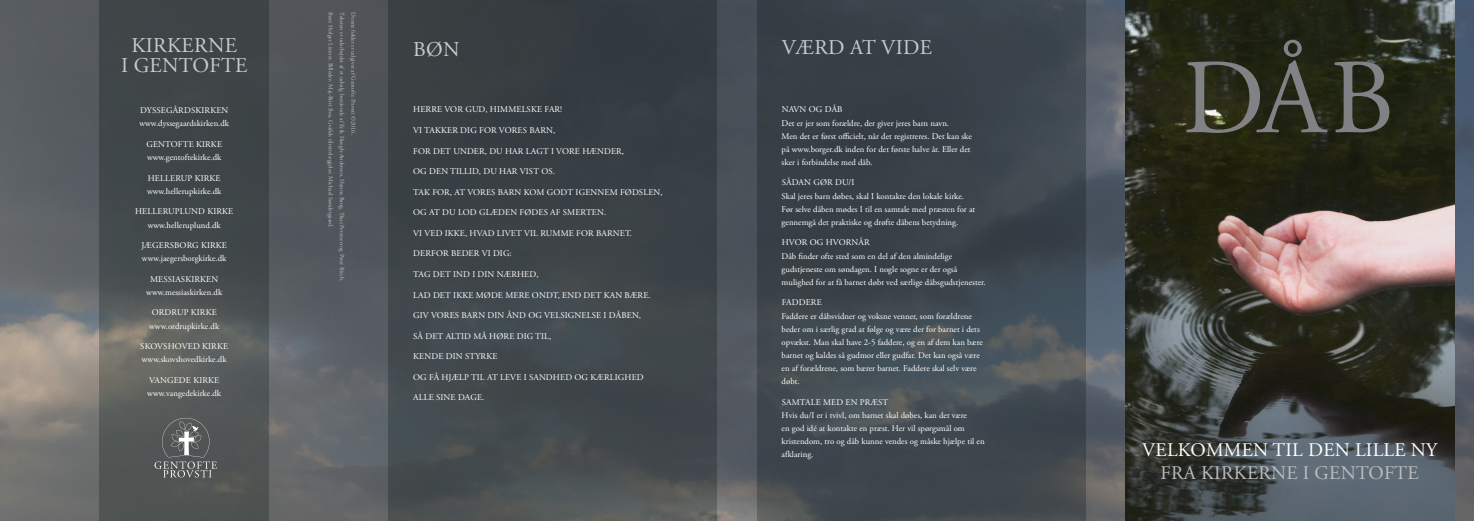
<style>
.page{position:relative;width:1474px;height:521px;background:#fff}
.page>*{position:absolute;margin:0;border:0;box-sizing:border-box;transform-origin:0 0}
.t1{font:21px "Adobe Garamond Pro";letter-spacing:.015em;color:#c9cacc}
.t2{font:19.25px "Adobe Garamond Pro";letter-spacing:.015em;color:#fff}
.t3{font:19.25px "Adobe Garamond Pro";letter-spacing:.015em;color:#bcbdc0}
.t4{font:8.75px/13.1px "Adobe Garamond Pro";color:#fff}
.t5{font:6.12px "Adobe Garamond Pro";color:#bcbdc0}
</style>
<div class="page">
<img style="left:0;top:0;width:1473px;height:521px">
<img style="left:1125px;top:0;width:328px;height:521px">
<div style="left:388px;top:0;width:329px;height:521px;background:linear-gradient(to bottom,#31393e,#4a5053)"></div>
<svg style="left:99px;top:0;width:170px;height:521px;background:#4a4f4f"></svg>
<svg style="left:756px;top:0;width:329px;height:521px;background:#3e464d"></svg>
<svg style="left:154px;top:418px;width:63px;height:59px;background:#646868"></svg>
<svg style="left:1186px;top:40px;width:203px;height:93px;background:#3a3c2f"></svg>
<p class="t1" style="left:131px;top:33px;width:107px">KIRKERNE</p>
<p class="t1" style="left:121px;top:53px;width:128px">I GENTOFTE</p>
<p class="t4" style="left:139px;top:104px;width:91px">DYSSEGÅRDSKIRKEN www.dyssegaardskirken.dk</p>
<p class="t4" style="left:146px;top:138px;width:77px">GENTOFTE KIRKE www.gentoftekirke.dk</p>
<p class="t4" style="left:147px;top:172px;width:76px">HELLERUP KIRKE www.hellerupkirke.dk</p>
<p class="t4" style="left:135px;top:205px;width:100px;text-align:center">HELLERUPLUND KIRKE www.helleruplund.dk</p>
<p class="t4" style="left:141px;top:239px;width:87px">JÆGERSBORG KIRKE www.jaegersborgkirke.dk</p>
<p class="t4" style="left:146px;top:273px;width:77px;text-align:center">MESSIASKIRKEN www.messiaskirken.dk</p>
<p class="t4" style="left:149px;top:306px;width:72px">ORDRUP KIRKE www.ordrupkirke.dk</p>
<p class="t4" style="left:140px;top:340px;width:89px">SKOVSHOVED KIRKE www.skovshovedkirke.dk</p>
<p class="t4" style="left:147px;top:374px;width:75px">VANGEDE KIRKE www.vangedekirke.dk</p>
<p class="t5" style="left:334px;top:12px;width:217px;rotate:90deg">Bøn: Holger Lissner. Billeder: Maj-Britt Boa. Grafisk tilrettelæggelse: Michael Søndergaard.</p>
<p class="t5" style="left:346px;top:12px;width:270px;rotate:90deg">Teksten er udarbejdet af et udvalg bestående af Erik Høegh-Andersen, Hanne Bang, Thue Petersen og Peter Birch.</p>
<p class="t5" style="left:357px;top:12px;width:124px;rotate:90deg">Denne folder er udgivet af Gentofte Provsti ©2016.</p>
<p class="t1" style="left:413px;top:36px;width:48px">BØN</p>
<p class="t1" style="left:781px;top:35px;width:152px">VÆRD AT VIDE</p>
<p class="t4" style="left:413px;top:103px;width:150px">HERRE VOR GUD, HIMMELSKE FAR!</p>
<p class="t4" style="left:413px;top:124px;width:144px">VI TAKKER DIG FOR VORES BARN,</p>
<p class="t4" style="left:413px;top:144px;width:212px">FOR DET UNDER, DU HAR LAGT I VORE HÆNDER,</p>
<p class="t4" style="left:413px;top:165px;width:143px">OG DEN TILLID, DU HAR VIST OS.</p>
<p class="t4" style="left:413px;top:186px;width:251px">TAK FOR, AT VORES BARN KOM GODT IGENNEM FØDSLEN,</p>
<p class="t4" style="left:413px;top:206px;width:194px">OG AT DU LOD GLÆDEN FØDES AF SMERTEN.</p>
<p class="t4" style="left:413px;top:227px;width:220px">VI VED IKKE, HVAD LIVET VIL RUMME FOR BARNET.</p>
<p class="t4" style="left:413px;top:247px;width:100px">DERFOR BEDER VI DIG:</p>
<p class="t4" style="left:413px;top:268px;width:127px">TAG DET IND I DIN NÆRHED,</p>
<p class="t4" style="left:413px;top:288px;width:239px">LAD DET IKKE MØDE MERE ONDT, END DET KAN BÆRE.</p>
<p class="t4" style="left:413px;top:309px;width:229px">GIV VORES BARN DIN ÅND OG VELSIGNELSE I DÅBEN,</p>
<p class="t4" style="left:413px;top:330px;width:140px">SÅ DET ALTID MÅ HØRE DIG TIL,</p>
<p class="t4" style="left:413px;top:350px;width:86px">KENDE DIN STYRKE</p>
<p class="t4" style="left:413px;top:371px;width:232px">OG FÅ HJÆLP TIL AT LEVE I SANDHED OG KÆRLIGHED</p>
<p class="t4" style="left:413px;top:391px;width:73px">ALLE SINE DAGE.</p>
<p class="t4" style="left:781px;top:103px;width:192px">NAVN OG DÅB<br>Det er jer som forældre, der giver jeres barn navn.<br>Men det er først officielt, når det registreres. Det kan ske på www.borger.dk inden for det første halve år. Eller det sker i forbindelse med dåb.</p>
<p class="t4" style="left:781px;top:176px;width:195px">SÅDAN GØR DU/I<br>Skal jeres barn døbes, skal I kontakte den lokale kirke.<br>Før selve dåben mødes I til en samtale med præsten for at gennemgå det praktiske og drøfte dåbens betydning.</p>
<p class="t4" style="left:781px;top:236px;width:206px">HVOR OG HVORNÅR<br>Dåb finder ofte sted som en del af den almindelige gudstjeneste om søndagen. I nogle sogne er der også mulighed for at få barnet døbt ved særlige dåbsgudstjenester.</p>
<p class="t4" style="left:781px;top:296px;width:203px">FADDERE<br>Faddere er dåbsvidner og voksne venner, som forældrene beder om i særlig grad at følge og være der for barnet i dets opvækst. Man skal have 2-5 faddere, og en af dem kan bære barnet og kaldes så gudmor eller gudfar. Det kan også være en af forældrene, som bærer barnet. Faddere skal selv være døbt.</p>
<p class="t4" style="left:781px;top:396px;width:204px">SAMTALE MED EN PRÆST<br>Hvis du/I er i tvivl, om barnet skal døbes, kan det være<br>en god idé at kontakte en præst. Her vil spørgsmål om kristendom, tro og dåb kunne vendes og måske hjælpe til en afklaring.</p>
<p class="t2" style="left:1142px;top:438px;width:296px">VELKOMMEN TIL DEN LILLE NY</p>
<p class="t3" style="left:1160px;top:461px;width:260px">FRA KIRKERNE I GENTOFTE</p>
</div>
